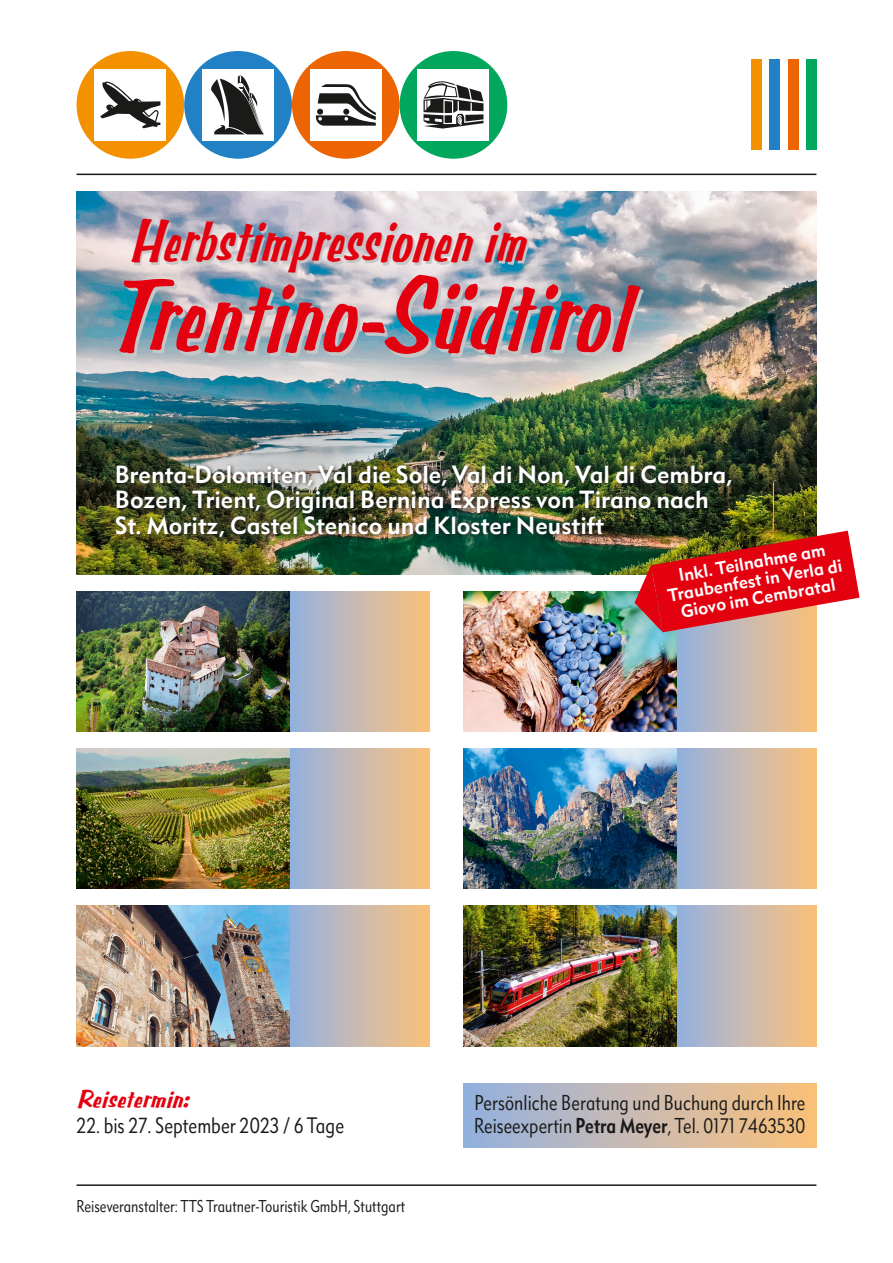
<style>
.page{position:relative;width:893px;height:1263px;background:#fff}
.page>*{position:absolute;margin:0;border:0;box-sizing:border-box;transform-origin:0 0}
.t1{font:italic 700 105px "PL Benguiat Frisky";color:#e3000f;scale:.8 1}
.t2{font:italic 700 61.5px "PL Benguiat Frisky";color:#e3000f;scale:.8 1}
.t3{font:italic 700 25.5px "PL Benguiat Frisky";color:#e3000f}
.t4{font:700 22.5px/25.5px "Metro Nova Pro";color:#fff}
.t5{font:condensed 20.25px "Metro Nova Pro";color:#1a1a18}
.t6{font:condensed 19.5px/23.2px "Metro Nova Pro";letter-spacing:.005em;color:#1a1a18}
.t7{font:700 16.5px/18px "Metro Nova Pro";color:#fff;text-align:center}
.t8{font:condensed 15.45px "Metro Nova Pro";color:#1a1a18}
.s1{font-weight:700}
</style>
<div class="page">
<hr style="left:77px;top:1184px;width:739px;height:2px;background:#1a1a18">
<div style="left:289px;top:591px;width:140px;height:140px;background:linear-gradient(to right,#95b2e2,#fcc17c)"></div>
<div style="left:676px;top:591px;width:140px;height:140px;background:linear-gradient(to right,#95b2e1,#fcc17c)"></div>
<div style="left:289px;top:748px;width:140px;height:141px;background:linear-gradient(to right,#95b2e2,#fcc17c)"></div>
<div style="left:676px;top:748px;width:140px;height:141px;background:linear-gradient(to right,#95b2e1,#fcc17c)"></div>
<div style="left:289px;top:906px;width:140px;height:140px;background:linear-gradient(to right,#95b2e2,#fcc17c)"></div>
<div style="left:676px;top:906px;width:140px;height:140px;background:linear-gradient(to right,#95b2e1,#fcc17c)"></div>
<hr style="left:77px;top:174px;width:739px;height:1px;background:#1a1a18">
<div style="left:752px;top:60px;width:10px;height:90px;background:#f39100"></div>
<div style="left:770px;top:60px;width:10px;height:90px;background:#2281c4"></div>
<div style="left:788px;top:60px;width:10px;height:90px;background:#ec6502"></div>
<div style="left:806px;top:60px;width:10px;height:90px;background:#00a75d"></div>
<div style="left:77px;top:51px;width:107px;height:108px;background:#f39100;border-radius:50%"></div>
<div style="left:94px;top:69px;width:72px;height:72px;background:#fff"></div>
<svg style="left:100px;top:82px;width:60px;height:46px"></svg>
<div style="left:184px;top:51px;width:108px;height:108px;background:#2281c4;border-radius:50%"></div>
<div style="left:202px;top:69px;width:72px;height:72px;background:#fff"></div>
<svg style="left:211px;top:75px;width:53px;height:59px"></svg>
<div style="left:292px;top:51px;width:108px;height:108px;background:#ec6502;border-radius:50%"></div>
<div style="left:310px;top:69px;width:72px;height:72px;background:#fff"></div>
<svg style="left:316px;top:84px;width:60px;height:42px"></svg>
<div style="left:400px;top:51px;width:107px;height:108px;background:#00a75d;border-radius:50%"></div>
<div style="left:418px;top:69px;width:71px;height:72px;background:#fff"></div>
<svg style="left:424px;top:81px;width:59px;height:48px"></svg>
<img style="left:77px;top:748px;width:212px;height:141px">
<img style="left:463px;top:591px;width:213px;height:140px">
<img style="left:77px;top:591px;width:212px;height:140px">
<img style="left:463px;top:748px;width:213px;height:141px">
<img style="left:77px;top:906px;width:212px;height:140px">
<img style="left:463px;top:906px;width:213px;height:140px">
<img style="left:77px;top:191px;width:739px;height:383px">
<svg style="left:122px;top:278px;width:522px;height:80px;background:#a3b8c1"></svg>
<svg style="left:134px;top:221px;width:395px;height:54px;background:#c4c6cd"></svg>
<div style="left:113px;top:462px;width:624px;height:80px;background:#1a1a18;opacity:.75"></div>
<img style="left:634px;top:531px;width:226px;height:101px">
<div style="left:463px;top:1083px;width:353px;height:64px;background:linear-gradient(to right,#95b2e2,#fdc17b)"></div>
<h2 class="t2" style="left:128px;top:202px;width:522px">Herbstimpressionenim</h2>
<h1 class="t1" style="left:105px;top:250px;width:697px">Trentino-Südtirol</h1>
<p class="t4" style="left:115px;top:461px;width:619px">Brenta-Dolomiten, Val die Sole, Val di Non, Val di Cembra,<br>Bozen, Trient, Original Bernina Express von Tirano nach<br>St. Moritz, Castel Stenico und Kloster Neustift</p>
<p class="t7" style="left:663px;top:569px;width:179px;rotate:-10deg">Inkl. Teilnahme am<br>Traubenfest in Verla di<br>Giovo im Cembratal</p>
<p class="t3" style="left:77px;top:1083px;width:122px">Reisetermin:</p>
<p class="t5" style="left:77px;top:1112px;width:269px">22. bis 27. September 2023 / 6 Tage</p>
<p class="t8" style="left:77px;top:1196px;width:330px">Reiseveranstalter: TTS Trautner-Touristik GmbH, Stuttgart</p>
<p class="t6" style="left:474px;top:1091px;width:333px">Persönliche Beratung und Buchung durch Ihre<br>Reiseexpertin <span class="s1">Petra Meyer</span>, Tel. 0171 7463530</p>
</div>
